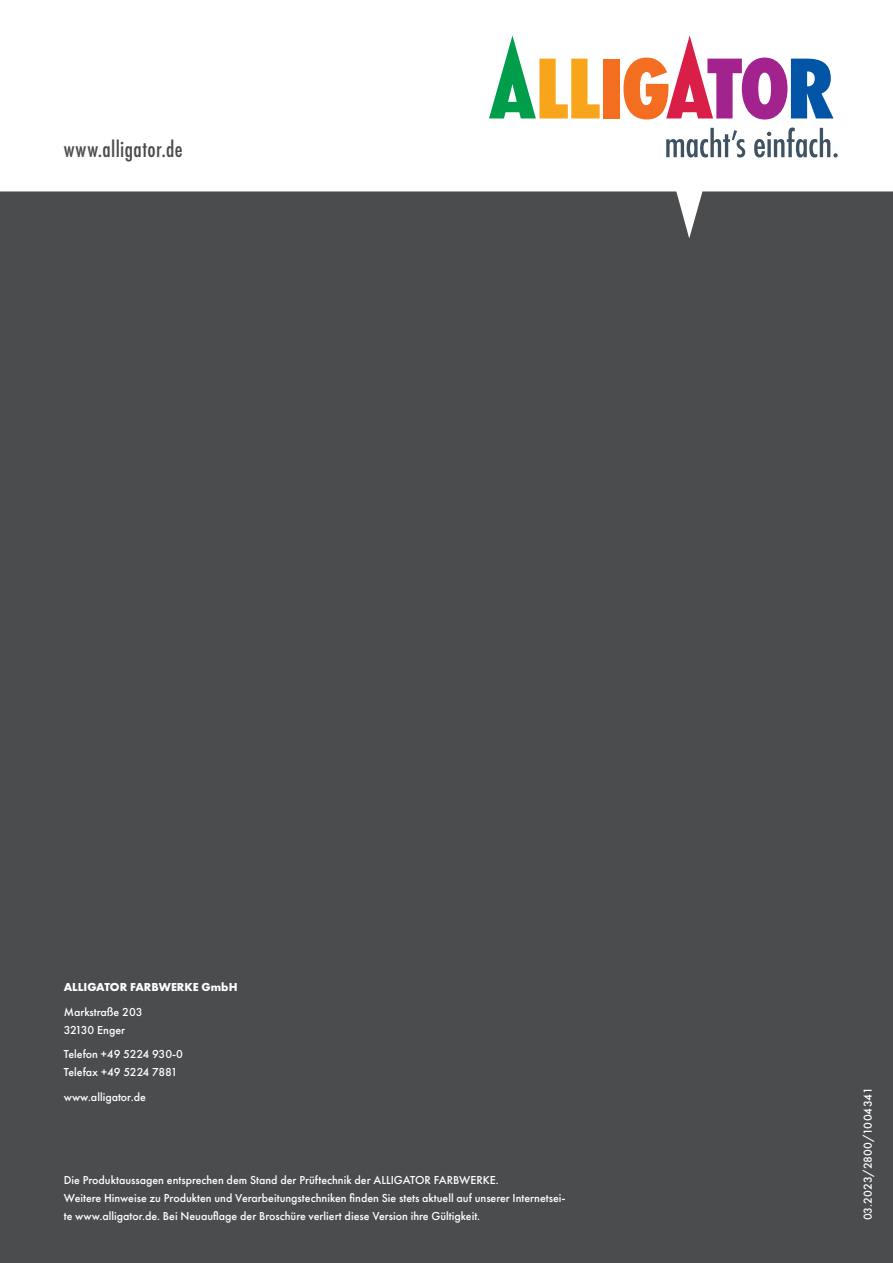
<style>
.page{position:relative;width:893px;height:1263px;background:#4b4c4d}
.page>*{position:absolute;margin:0;border:0;box-sizing:border-box;transform-origin:0 0}
.t1{font:500 24px "Futura PT Cond";letter-spacing:.015em;color:#4b4c4d}
.t2{font:500 12px/18px "Futura PT";color:#fff}
.t3{font:700 12px "Futura PT";color:#fff}
</style>
<div class="page">
<svg style="left:0;top:0;width:893px;height:238px"></svg>
<svg style="left:489px;top:36px;width:111px;height:82px;background:#ccd5a3"></svg>
<div style="left:604px;top:59px;width:16px;height:59px;background:#f36e21"></div>
<svg style="left:623px;top:36px;width:210px;height:84px;background:#cc9db6"></svg>
<svg style="left:666px;top:128px;width:79px;height:29px;background:#bec5ca"></svg>
<svg style="left:754px;top:128px;width:84px;height:29px;background:#bcc3c8"></svg>
<h1 class="t1" style="left:64px;top:135px;width:120px">www.alligator.de</h1>
<p class="t3" style="left:64px;top:980px;width:175px">ALLIGATOR FARBWERKE GmbH</p>
<p class="t2" style="left:64px;top:1003px;width:80px">Markstraße 203<br>32130 Enger</p>
<p class="t2" style="left:64px;top:1045px;width:121px">Telefon +49 5224 930-0<br>Telefax +49 5224 7881</p>
<p class="t2" style="left:64px;top:1088px;width:84px">www.alligator.de</p>
<p class="t2" style="left:64px;top:1171px;width:503px">Die Produktaussagen entsprechen dem Stand der Prüftechnik der ALLIGATOR FARBWERKE.<br>Weitere Hinweise zu Produkten und Verarbeitungstechniken finden Sie stets aktuell auf unserer Internetsei&shy;te www.alligator.de. Bei Neuauflage der Broschüre verliert diese Version ihre Gültigkeit.</p>
<p class="t2" style="left:859px;top:1220px;width:134px;rotate:-90deg">03.2023/2800/1004341</p>
</div>
